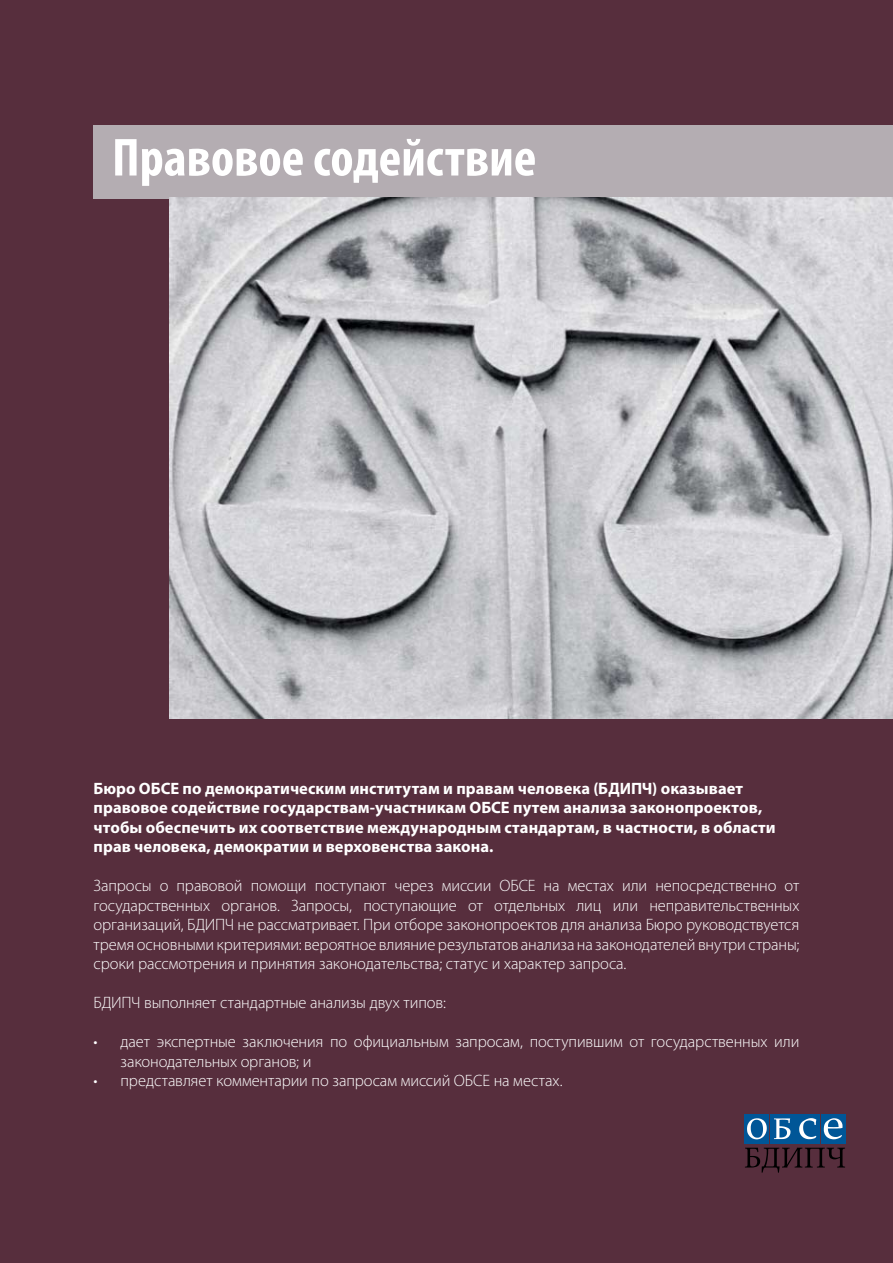
<style>
.page{position:relative;width:893px;height:1263px;background:#572e3d}
.page>*{position:absolute;margin:0;border:0;box-sizing:border-box;transform-origin:0 0}
.t1{font:700 condensed 54px "Myriad Pro";color:#fff}
.t2{font:300 16.5px/19.5px "Myriad Pro";letter-spacing:-.005em;color:#fff;text-align:justify}
.t3{font:700 16.5px/19.5px "Myriad Pro";letter-spacing:.005em;color:#fff}
</style>
<div class="page">
<div style="left:94px;top:125px;width:799px;height:74px;background:#b4adb2"></div>
<div style="left:770px;top:1114px;width:24px;height:30px;background:#005697"></div>
<div style="left:821px;top:1114px;width:24px;height:30px;background:#005697"></div>
<div style="left:745px;top:1114px;width:24px;height:30px;background:#005697"></div>
<div style="left:796px;top:1114px;width:24px;height:30px;background:#005697"></div>
<svg style="left:747px;top:1118px;width:20px;height:21px"></svg>
<svg style="left:799px;top:1118px;width:17px;height:21px"></svg>
<svg style="left:824px;top:1118px;width:18px;height:21px"></svg>
<svg style="left:774px;top:1118px;width:16px;height:21px"></svg>
<svg style="left:745px;top:1148px;width:100px;height:24px"></svg>
<img style="left:169px;top:198px;width:724px;height:521px">
<h1 class="t1" style="left:112px;top:124px;width:426px">Правовое содействие</h1>
<p class="t3" style="left:94px;top:778px;width:684px">Бюро ОБСЕ по демократическим институтам и правам человека (БДИПЧ) оказывает правовое содействие государствам-участникам ОБСЕ путем анализа законопроектов, чтобы обеспечить их соответствие международным стандартам, в частности, в области прав человека, демократии и верховенства закона.</p>
<p class="t2" style="left:94px;top:876px;width:707px">Запросы о правовой помощи поступают через миссии ОБСЕ на местах или непосредственно от государственных органов. Запросы, поступающие от отдельных лиц или неправительственных организаций, БДИПЧ не рассматривает. При отборе законопроектов для анализа Бюро руководствуется тремя основными критериями: вероятное влияние результатов анализа на законодателей внутри страны; сроки рассмотрения и принятия законодательства; статус и характер запроса.</p>
<p class="t2" style="left:94px;top:993px;width:354px">БДИПЧ выполняет стандартные анализы двух типов:</p>
<p class="t2" style="left:121px;top:1032px;width:680px;text-indent:-27px">• дает экспертные заключения по официальным запросам, поступившим от государственных или законодательных органов; и</p>
<p class="t2" style="left:94px;top:1071px;width:470px">• представляет комментарии по запросам миссий ОБСЕ на местах.</p>
</div>
